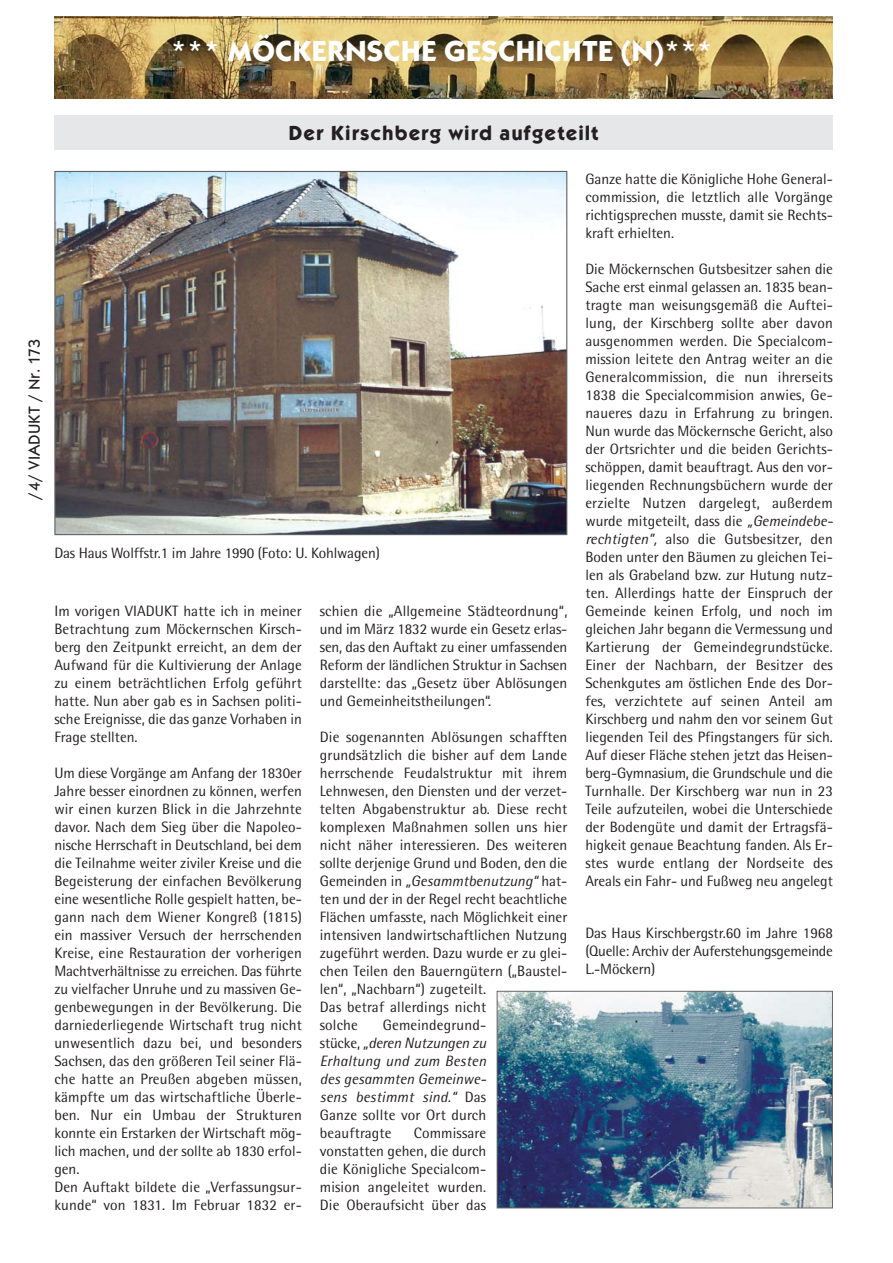
<style>
.page{position:relative;width:893px;height:1263px;background:#fff}
.page>*{position:absolute;margin:0;border:0;box-sizing:border-box;transform-origin:0 0}
.t1{font:700 30px "Kabel Itc T";color:#fff}
.t2{font:700 21px "Kabel Itc T";letter-spacing:.05em;color:#231f20}
.t3{font:500 16.5px "Kabel Itc T";color:#231f20}
.t4{font:15px/18px "Rotis Semi Sans";color:#231f20;text-align:justify}
.t5{font:italic 15px/18px "Rotis Semi Sans";letter-spacing:.01em;color:#231f20;text-align:justify}
.s1{font-style:italic}
.s2{font-style:normal}
</style>
<div class="page">
<img style="left:54px;top:16px;width:779px;height:1193px">
<h1 class="t1" style="left:171px;top:40px;width:544px">*** MÖCKERNSCHE GESCHICHTE (N)***</h1>
<h2 class="t2" style="left:288px;top:126px;width:311px">Der Kirschberg wird aufgeteilt</h2>
<p class="t3" style="left:28px;top:500px;width:162px;rotate:-90deg">/4/ VIADUKT / Nr. 173</p>
<p class="t4" style="left:54px;top:545px;width:327px">Das Haus Wolffstr.1 im Jahre 1990 (Foto: U. Kohlwagen)</p>
<p class="t4" style="left:54px;top:604px;width:249px">Im vorigen VIADUKT hatte ich in meiner Betrachtung zum Möckernschen Kirsch&shy;berg den Zeitpunkt erreicht, an dem der Aufwand für die Kultivierung der Anlage zu einem beträchtlichen Erfolg geführt hatte. Nun aber gab es in Sachsen politi&shy;sche Ereignisse, die das ganze Vorhaben in Frage stellten.</p>
<p class="t4" style="left:54px;top:766px;width:249px;text-align:left">Um diese Vorgänge am Anfang der 1830er Jahre besser einordnen zu können, werfen wir einen kurzen Blick in die Jahrzehnte davor. Nach dem Sieg über die Napoleo&shy;nische Herrschaft in Deutschland, bei dem die Teilnahme weiter ziviler Kreise und die Begeisterung der einfachen Bevölkerung eine wesentliche Rolle gespielt hatten, be&shy;gann nach dem Wiener Kongreß (1815) ein massiver Versuch der herrschenden Kreise, eine Restauration der vorherigen Machtverhältnisse zu erreichen. Das führte zu vielfacher Unruhe und zu massiven Ge&shy;genbewegungen in der Bevölkerung. Die darniederliegende Wirtschaft trug nicht unwesentlich dazu bei, und besonders Sachsen, das den größeren Teil seiner Flä&shy;che hatte an Preußen abgeben müssen, kämpfte um das wirtschaftliche Überle&shy;ben. Nur ein Umbau der Strukturen konnte ein Erstarken der Wirtschaft mög&shy;lich machen, und der sollte ab 1830 erfol&shy;gen.<br>Den Auftakt bildete die „Verfassungsur&shy;kunde“ von 1831. Im Februar 1832 er-</p>
<p class="t4" style="left:320px;top:603px;width:249px">schien die „Allgemeine Städteordnung“, und im März 1832 wurde ein Gesetz erlas&shy;sen, das den Auftakt zu einer umfassenden Reform der ländlichen Struktur in Sachsen darstellte: das „Gesetz über Ablösungen und Gemeinheitstheilungen“.</p>
<p class="t4" style="left:320px;top:729px;width:249px;text-align:left">Die sogenannten Ablösungen schafften grundsätzlich die bisher auf dem Lande herrschende Feudalstruktur mit ihrem Lehnwesen, den Diensten und der verzet&shy;telten Abgabenstruktur ab. Diese recht komplexen Maßnahmen sollen uns hier nicht näher interessieren. Des weiteren sollte derjenige Grund und Boden, den die Gemeinden in <span class="s1">„Gesammtbenutzung“</span> hat&shy;ten und der in der Regel recht beachtliche Flächen umfasste, nach Möglichkeit einer intensiven landwirtschaftlichen Nutzung zugeführt werden. Dazu wurde er zu glei&shy;chen Teilen den Bauerngütern („Baustel&shy;len“, „Nachbarn“) zugeteilt.<br>Das betraf allerdings nicht<br>solche</p>
<p class="t5" style="left:320px;top:1017px;width:168px;text-indent:63px"><span class="s2">Gemeindegrund&shy;stücke,</span> „deren Nutzungen zu Erhaltung und zum Besten des gesammten Gemeinwe&shy;sens bestimmt sind.“ <span class="s2">Das Ganze sollte vor Ort durch beauftragte</span></p>
<p class="t4" style="left:320px;top:1125px;width:168px;text-indent:94px">Commissare vonstatten gehen, die durch die Königliche Specialcom&shy;mision angeleitet wurden.<br>Die Oberaufsicht über das</p>
<p class="t4" style="left:585px;top:172px;width:249px">Ganze hatte die Königliche Hohe General&shy;commission, die letztlich alle Vorgänge richtigsprechen musste, damit sie Rechts&shy;kraft erhielten.</p>
<p class="t4" style="left:585px;top:262px;width:249px">Die Möckernschen Gutsbesitzer sahen die Sache erst einmal gelassen an. 1835 bean&shy;tragte man weisungsgemäß die Auftei&shy;lung, der Kirschberg sollte aber davon ausgenommen werden. Die Specialcom&shy;mission leitete den Antrag weiter an die Generalcommission, die nun ihrerseits 1838 die Specialcommision anwies, Ge&shy;naueres dazu in Erfahrung zu bringen.<br>Nun wurde das Möckernsche Gericht, also der Ortsrichter und die beiden Gerichts&shy;schöppen, damit beauftragt. Aus den vor&shy;liegenden Rechnungsbüchern wurde der erzielte Nutzen dargelegt, außerdem wurde mitgeteilt, dass die <span class="s1">„Gemeindebe&shy;rechtigten”,</span> also die Gutsbesitzer, den Boden unter den Bäumen zu gleichen Tei&shy;len als Grabeland bzw. zur Hutung nutz&shy;ten. Allerdings hatte der Einspruch der Gemeinde keinen Erfolg, und noch im gleichen Jahr begann die Vermessung und Kartierung der Gemeindegrundstücke.<br>Einer der Nachbarn, der Besitzer des Schenkgutes am östlichen Ende des Dor&shy;fes, verzichtete auf seinen Anteil am Kirschberg und nahm den vor seinem Gut liegenden Teil des Pfingstangers für sich.<br>Auf dieser Fläche stehen jetzt das Heisen&shy;berg-Gymnasium, die Grundschule und die Turnhalle. Der Kirschberg war nun in 23<br>Teile aufzuteilen, wobei die Unterschiede der Bodengüte und damit der Ertragsfä&shy;higkeit genaue Beachtung fanden. Als Er&shy;stes wurde entlang der Nordseite des Areals ein Fahr- und Fußweg neu angelegt</p>
<p class="t4" style="left:585px;top:926px;width:249px">Das Haus Kirschbergstr.60 im Jahre 1968 (Quelle: Archiv der Auferstehungsgemeinde L.-Möckern)</p>
</div>
